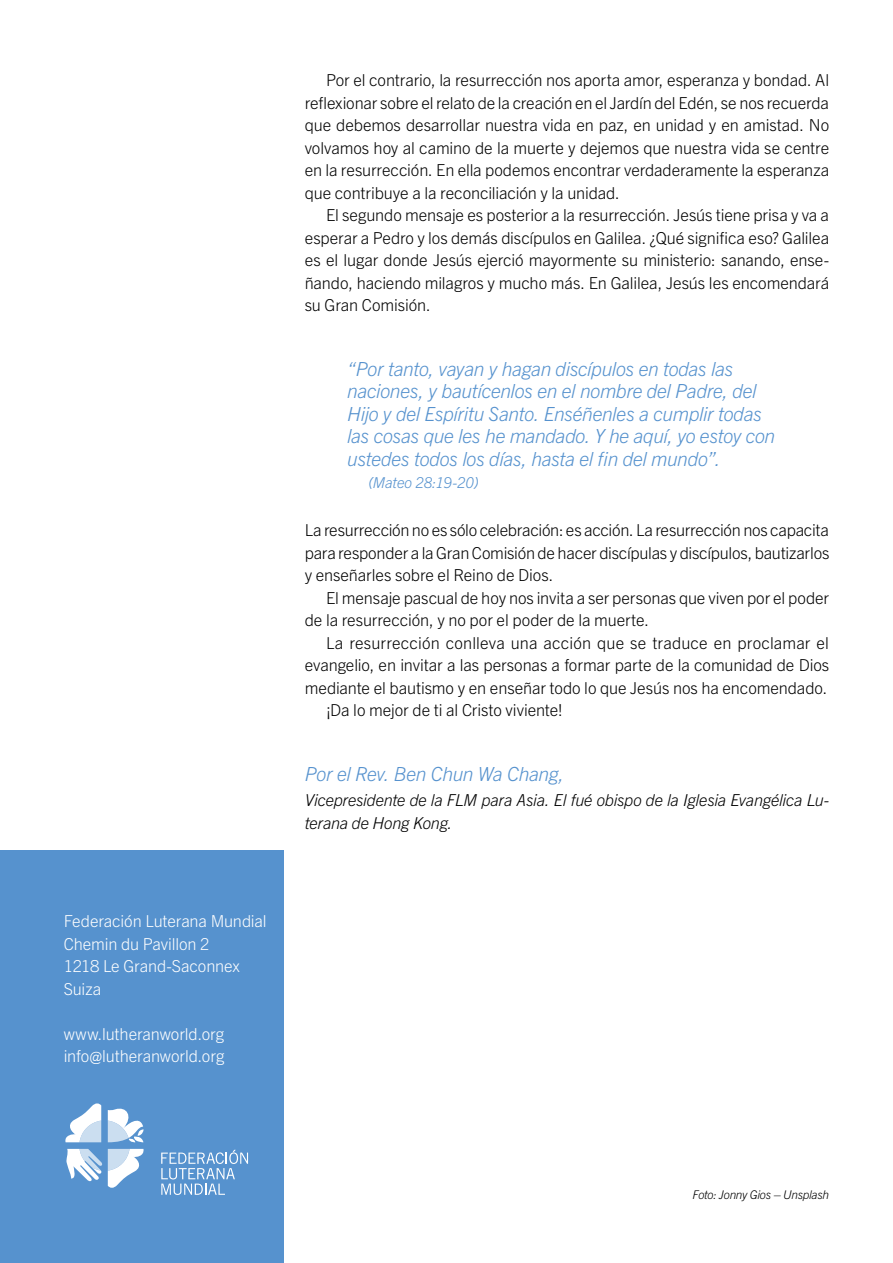
<style>
.page{position:relative;width:893px;height:1263px;background:#fff}
.page>*{position:absolute;margin:0;border:0;box-sizing:border-box;transform-origin:0 0}
.t1{font:italic 300 19.5px/22.5px "Trade Gothic Next LT Pro";letter-spacing:-.02em;color:#5692ce}
.t2{font:300 16.5px/22.5px "Trade Gothic Next LT Pro";letter-spacing:-.005em;color:#000;text-align:justify}
.t3{font:300 16.5px/22.5px "Trade Gothic Next LT Pro";letter-spacing:-.005em;color:#fff}
.t4{font:italic 300 16.5px/22.5px "Trade Gothic Next LT Pro";letter-spacing:-.01em;color:#000}
.t5{font:italic 300 15px "Trade Gothic Next LT Pro";letter-spacing:-.015em;color:#5692ce}
.t6{font:italic 300 12px "Trade Gothic Next LT Pro";letter-spacing:-.025em;color:#000}
</style>
<div class="page">
<div style="left:0;top:850px;width:283px;height:413px;background:#5692ce"></div>
<svg style="left:161px;top:1150px;width:87px;height:45px"></svg>
<svg style="left:65px;top:1103px;width:36px;height:39px"></svg>
<svg style="left:108px;top:1108px;width:36px;height:35px"></svg>
<svg style="left:66px;top:1149px;width:78px;height:39px"></svg>
<p class="t3" style="left:64px;top:909px;width:204px">Federación Luterana Mundial<br>Chemin du Pavillon 2<br>1218 Le Grand-Saconnex<br>Suiza</p>
<p class="t3" style="left:64px;top:1021px;width:162px">www.lutheranworld.org info@lutheranworld.org</p>
<p class="t2" style="left:305px;top:68px;width:526px;text-indent:21px">Por el contrario, la resurrección nos aporta amor, esperanza y bondad. Al reflexionar sobre el relato de la creación en el Jardín del Edén, se nos recuerda que debemos desarrollar nuestra vida en paz, en unidad y en amistad. No volvamos hoy al camino de la muerte y dejemos que nuestra vida se centre en la resurrección. En ella podemos encontrar verdaderamente la esperanza que contribuye a la reconciliación y la unidad.</p>
<p class="t2" style="left:305px;top:203px;width:526px;text-indent:21px">El segundo mensaje es posterior a la resurrección. Jesús tiene prisa y va a esperar a Pedro y los demás discípulos en Galilea. ¿Qué significa eso? Galilea es el lugar donde Jesús ejerció mayormente su ministerio: sanando, ense&shy;ñando, haciendo milagros y mucho más. En Galilea, Jesús les encomendará su Gran Comisión.</p>
<p class="t1" style="left:347px;top:356px;width:429px">“Por tanto, vayan y hagan discípulos en todas las naciones, y bautícenlos en el nombre del Padre, del Hijo y del Espíritu Santo. Enséñenles a cumplir todas las cosas que les he mandado. Y he aquí, yo estoy con ustedes todos los días, hasta el fin del mundo”.</p>
<p class="t5" style="left:369px;top:472px;width:112px">(Mateo 28:19-20)</p>
<p class="t2" style="left:305px;top:518px;width:526px">La resurrección no es sólo celebración: es acción. La resurrección nos capacita para responder a la Gran Comisión de hacer discípulas y discípulos, bautizarlos y enseñarles sobre el Reino de Dios.</p>
<p class="t2" style="left:305px;top:585px;width:526px;text-indent:21px">El mensaje pascual de hoy nos invita a ser personas que viven por el poder de la resurrección, y no por el poder de la muerte.</p>
<p class="t2" style="left:326px;top:630px;width:504px">La resurrección conlleva una acción que se traduce en proclamar el</p>
<p class="t2" style="left:305px;top:653px;width:526px">evangelio, en invitar a las personas a formar parte de la comunidad de Dios</p>
<p class="t2" style="left:305px;top:675px;width:524px">mediante el bautismo y en enseñar todo lo que Jesús nos ha encomendado.</p>
<p class="t2" style="left:326px;top:698px;width:238px">¡Da lo mejor de ti al Cristo viviente!</p>
<p class="t1" style="left:305px;top:761px;width:261px">Por el Rev. Ben Chun Wa Chang,</p>
<p class="t4" style="left:305px;top:788px;width:526px">Vicepresidente de la FLM para Asia. El fué obispo de la Iglesia Evangélica Lu&shy;terana de Hong Kong.</p>
<p class="t6" style="left:692px;top:1186px;width:138px">Foto: Jonny Gios – Unsplash</p>
</div>
